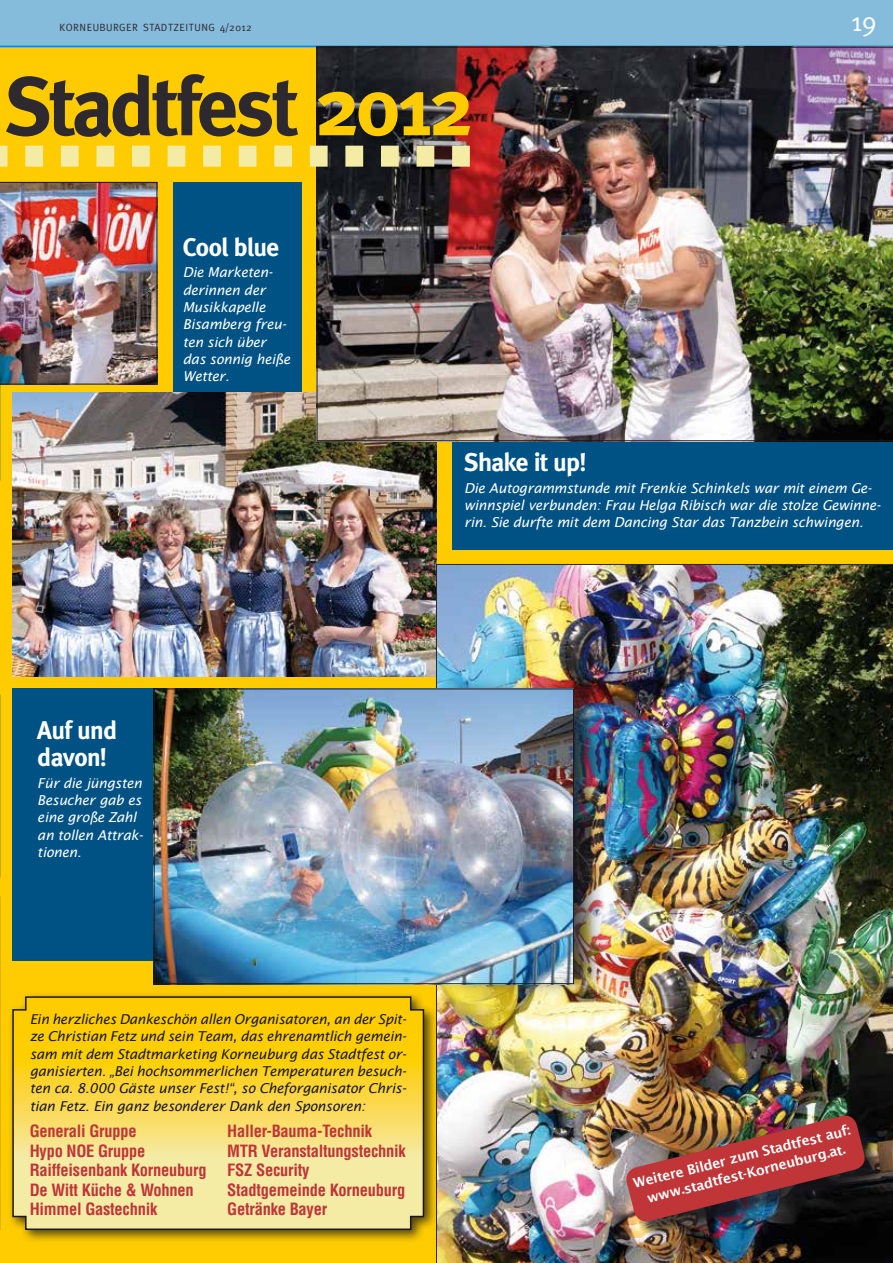
<style>
.page{position:relative;width:893px;height:1263px;background:#fff}
.page>*{position:absolute;margin:0;border:0;box-sizing:border-box;transform-origin:0 0}
.t1{font:700 82.5px "Meta";letter-spacing:-.04em;color:#2d292e}
.t2{font:27px "Meta";color:#feffff}
.t3{font:700 25.5px/27px "Meta";letter-spacing:-.025em;color:#feffff}
.t4{font:700 condensed 16.5px/19.5px "Helvetica";letter-spacing:-.015em;color:#c03538}
.t5{font:italic 13.65px/17.2px "Lucida Sans";letter-spacing:-.015em;color:#feffff}
.t6{font:italic 13.65px/17.2px "Lucida Sans";letter-spacing:-.015em;color:#1a171c;text-align:justify}
.t7{font:600 13.65px/17.2px "Lucida Sans";color:#feffff;text-align:center}
.t8{font:10.5px "Meta";letter-spacing:.05em;color:#2d292e}
.s1{color:#fecc00}
</style>
<div class="page">
<div style="left:0;top:0;width:893px;height:49px;background:#85bbdb"></div>
<hr style="left:0;top:46px;width:893px;height:1px;background:#0092c4">
<div style="left:0;top:49px;width:893px;height:1214px;background:#fecc00"></div>
<div style="left:173px;top:182px;width:129px;height:234px;background:#005285"></div>
<div style="left:453px;top:432px;width:440px;height:117px;background:#005285"></div>
<img style="left:0;top:182px;width:157px;height:202px">
<img style="left:12px;top:392px;width:424px;height:284px">
<img style="left:436px;top:564px;width:457px;height:699px">
<svg style="left:0;top:896px;width:1px;height:334px"></svg>
<img style="left:317px;top:47px;width:576px;height:394px">
<div style="left:12px;top:688px;width:148px;height:273px;background:#005285"></div>
<div style="left:440px;top:677px;width:166px;height:320px;background:#1a171c;opacity:.75"></div>
<img style="left:156px;top:690px;width:416px;height:292px">
<div style="left:154px;top:688px;width:420px;height:296px;border:1px solid #1a171c"></div>
<div style="left:629px;top:1118px;width:254px;height:122px;background:#1a171c;opacity:.75"></div>
<img style="left:624px;top:1113px;width:243px;height:111px">
<div style="left:8px;top:992px;width:429px;height:251px;background:#1a171c;opacity:.75"></div>
<svg style="left:12px;top:995px;width:413px;height:236px"></svg>
<svg style="left:0;top:146px;width:470px;height:21px"></svg>
<p class="t8" style="left:60px;top:21px;width:194px">KORNEUBURGER STADTZEITUNG 4/2012</p>
<h2 class="t2" style="left:851px;top:6px;width:27px">19</h2>
<h1 class="t1" style="left:5px;top:59px;width:469px">Stadtfest <span class="s1">2012</span></h1>
<p class="t8" style="left:220px;top:21px;width:7px">5</p>
<p class="t8" style="left:246px;top:21px;width:7px">0</p>
<h3 class="t3" style="left:183px;top:233px;width:98px">Cool blue</h3>
<p class="t5" style="left:183px;top:264px;width:109px">Die Marketen&shy;derinnen der<br>Musikkapelle<br>Bisamberg freu&shy;ten sich über das sonnig heiße<br>Wetter.</p>
<h3 class="t3" style="left:464px;top:449px;width:123px">Shake it up!</h3>
<p class="t5" style="left:464px;top:479px;width:418px">Die Autogrammstunde mit Frenkie Schinkels war mit einem Ge&shy;winnspiel verbunden: Frau Helga Ribisch war die stolze Gewinne&shy;rin. Sie durfte mit dem Dancing Star das Tanzbein schwingen.</p>
<h3 class="t3" style="left:37px;top:717px;width:82px">Auf und davon!</h3>
<p class="t5" style="left:37px;top:774px;width:107px">Für die jüngsten<br>Besucher gab es eine große Zahl an tollen Attrak&shy;tionen.</p>
<p class="t6" style="left:30px;top:1010px;width:378px">Ein herzliches Dankeschön allen Organisatoren, an der Spit&shy;ze Christian Fetz und sein Team, das ehrenamtlich gemein&shy;sam mit dem Stadtmarketing Korneuburg das Stadtfest or&shy;ganisierten. „Bei hochsommerlichen Temperaturen besuch&shy;ten ca. 8.000 Gäste unser Fest!“, so Cheforganisator Chris&shy;tian Fetz. Ein ganz besonderer Dank den Sponsoren:</p>
<p class="t4" style="left:30px;top:1121px;width:178px">Generali Gruppe<br>Hypo NOE Gruppe<br>Raiffeisenbank Korneuburg<br>De Witt Küche &amp; Wohnen<br>Himmel Gastechnik</p>
<p class="t4" style="left:227px;top:1121px;width:180px">Haller-Bauma-Technik<br>MTR Veranstaltungstechnik<br>FSZ Security<br>Stadtgemeinde Korneuburg<br>Getränke Bayer</p>
<p class="t7" style="left:632px;top:1175px;width:225px;rotate:-14deg">Weitere Bilder zum Stadtfest auf: www.stadtfest-Korneuburg.at.</p>
</div>
